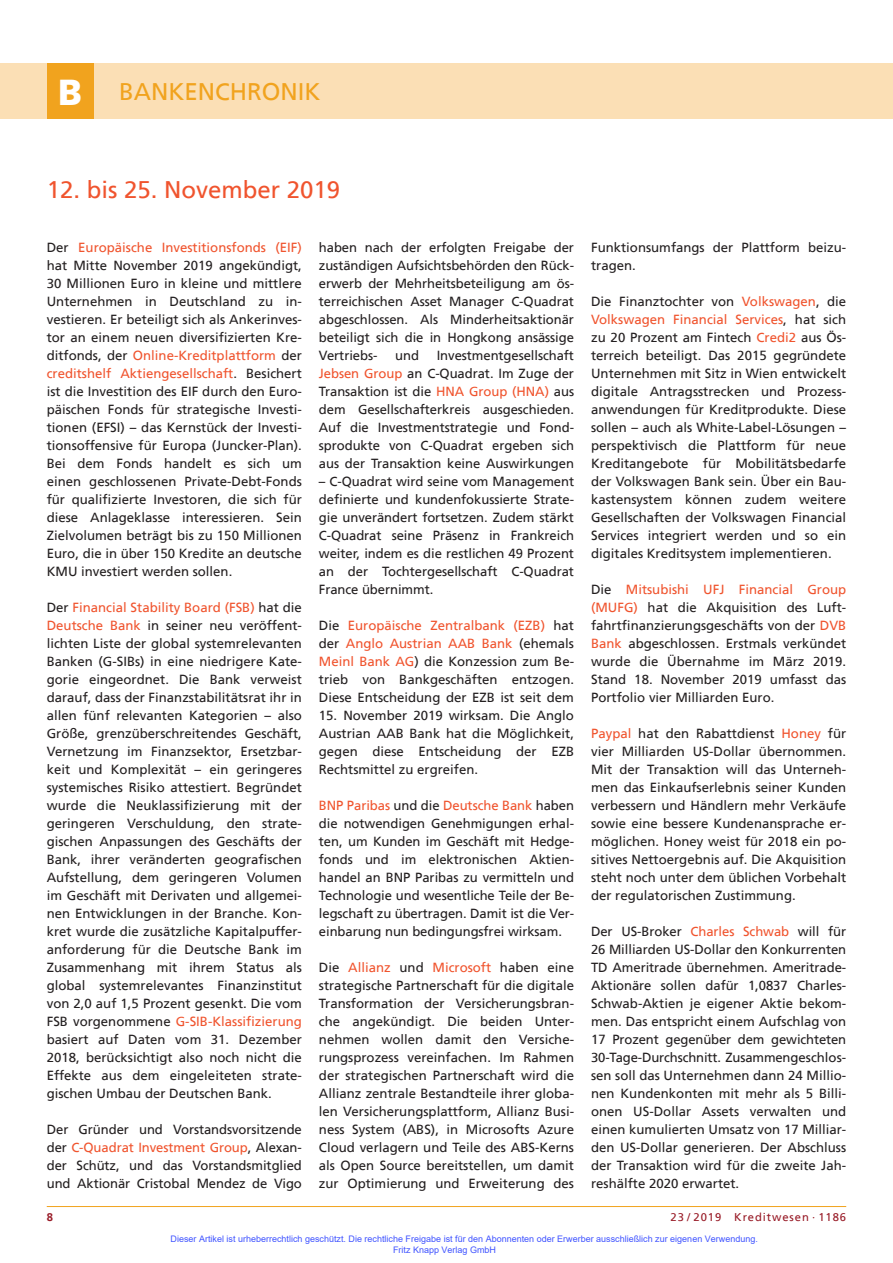
<style>
.page{position:relative;width:893px;height:1263px;background:#fff}
.page>*{position:absolute;margin:0;border:0;box-sizing:border-box;transform-origin:0 0}
.t1{font:24px "Frutiger";color:#f0542e}
.t2{font:24px "Frutiger";color:#f1a31e}
.t3{font:13.2px/18px "Frutiger";color:#231f20;text-align:justify}
.t4{font:11.25px "Frutiger";letter-spacing:.08em;color:#981a26}
.t5{font:700 11.25px "Frutiger";color:#981a26}
.t6{font:9px/10.8px "Arial";color:#4054ff}
.s1{font-weight:900;font-size:36px;color:#fff}
.s2{color:#f0542e}
</style>
<div class="page">
<div style="left:0;top:64px;width:893px;height:55px;background:#fbdfb5"></div>
<hr style="left:47px;top:1206px;width:799px;height:1px;background:#f1a31e">
<div style="left:47px;top:64px;width:47px;height:55px;background:#f1a31e"></div>
<h1 class="t2" style="left:58px;top:81px;width:264px"><span class="s1">B</span> BANKENCHRONIK</h1>
<h1 class="t1" style="left:47px;top:179px;width:295px">12. bis 25. November 2019</h1>
<p class="t3" style="left:47px;top:239px;width:257px">Der <span class="s2">Europäische Investitionsfonds (EIF) </span>hat Mitte November 2019 angekündigt, 30 Millionen Euro in kleine und mittlere Unternehmen in Deutschland zu in&shy;vestieren. Er beteiligt sich als Ankerinves&shy;tor an einem neuen diversifizierten Kre&shy;ditfonds, der <span class="s2">Online-Kreditplattform</span> der <span class="s2">creditshelf Aktiengesellschaft</span>. Besichert ist die Investition des EIF durch den Euro&shy;päischen Fonds für strategische Investi&shy;tionen (EFSI) – das Kernstück der Investi&shy;tionsoffensive für Europa (Juncker--Plan).<br>Bei dem Fonds handelt es sich um einen geschlossenen Private-Debt-Fonds für qualifizierte Investoren, die sich für diese Anlageklasse interessieren. Sein Zielvolumen beträgt bis zu 150 Millionen Euro, die in über 150 Kredite an deutsche KMU investiert werden sollen.</p>
<p class="t3" style="left:47px;top:599px;width:257px">Der <span class="s2">Financial Stability Board (FSB)</span> hat die <span class="s2">Deutsche Bank</span> in seiner neu veröffent&shy;lichten Liste der global systemrelevanten Banken (G-SIBs) in eine niedrigere Kate&shy;gorie eingeordnet. Die Bank verweist darauf, dass der Finanzstabilitätsrat ihr in allen fünf relevanten Kategorien – also Größe, grenzüberschreitendes Geschäft, Vernetzung im Finanzsektor, Ersetzbar&shy;keit und Komplexität – ein geringeres systemisches Risiko attestiert. Begründet wurde die Neuklassifizierung mit der geringeren Verschuldung, den strate&shy;gischen Anpassungen des Geschäfts der Bank, ihrer veränderten geografischen Aufstellung, dem geringeren Volumen im Geschäft mit Derivaten und allgemei&shy;nen Entwicklungen in der Branche. Kon&shy;kret wurde die zusätzliche Kapitalpuffer&shy;anforderung für die Deutsche Bank im Zusammenhang mit ihrem Status als global systemrelevantes Finanzinstitut von 2,0 auf 1,5 Prozent gesenkt. Die vom FSB vorgenommene <span class="s2">G-SIB-Klassifizierung </span>basiert auf Daten vom 31. Dezember 2018, berücksichtigt also noch nicht die Effekte aus dem eingeleiteten strate&shy;gischen Umbau der Deutschen Bank.</p>
<p class="t3" style="left:47px;top:1121px;width:257px">Der Gründer und Vorstandsvorsitzende der <span class="s2">C-Quadrat Investment Group</span>, Alexan&shy;der Schütz, und das Vorstandsmitglied und Aktionär Cristobal Mendez de Vigo</p>
<p class="t3" style="left:319px;top:239px;width:257px">haben nach der erfolgten Freigabe der zuständigen Aufsichtsbehörden den Rück&shy;erwerb der Mehrheitsbeteiligung am ös&shy;terreichischen Asset Manager C-Quadrat abgeschlossen. Als Minderheitsaktionär beteiligt sich die in Hongkong ansässige Vertriebs-</p>
<p class="t3" style="left:319px;top:347px;width:257px;text-indent:118px">Investmentgesellschaft <span class="s2">Jebsen Group</span> an C-Quadrat. Im Zuge der Transaktion ist die <span class="s2">HNA Group (HNA)</span> aus dem Gesellschafterkreis ausgeschieden.<br>Auf die Investmentstrategie und Fond&shy;sprodukte von C-Quadrat ergeben sich aus der Transaktion keine Auswirkungen</p>
<p class="t3" style="left:319px;top:473px;width:257px">– C-Quadrat wird seine vom Management definierte und kundenfokussierte Strate&shy;gie unverändert fortsetzen. Zudem stärkt C-Quadrat seine Präsenz in Frankreich weiter, indem es die restlichen 49 Prozent an der Tochtergesellschaft C-Quadrat France übernimmt.</p>
<p class="t3" style="left:319px;top:617px;width:257px">Die <span class="s2">Europäische Zentralbank (EZB)</span> hat der <span class="s2">Anglo Austrian AAB Bank</span> (ehemals <span class="s2">Meinl Bank AG</span>) die Konzession zum Be&shy;trieb von Bankgeschäften entzogen.<br>Diese Entscheidung der EZB ist seit dem</p>
<p class="t3" style="left:319px;top:707px;width:257px">15. November 2019 wirksam. Die Anglo Austrian AAB Bank hat die Möglichkeit, gegen diese Entscheidung der EZB Rechtsmittel zu ergreifen.</p>
<p class="t3" style="left:319px;top:797px;width:257px"><span class="s2">BNP Paribas</span> und die <span class="s2">Deutsche Bank</span> haben die notwendigen Genehmigungen erhal&shy;ten, um Kunden im Geschäft mit Hedge&shy;fonds und im elektronischen Aktien&shy;handel an BNP Paribas zu vermitteln und Technologie und wesentliche Teile der Be&shy;legschaft zu übertragen. Damit ist die Ver&shy;einbarung nun bedingungsfrei wirksam.</p>
<p class="t3" style="left:319px;top:959px;width:257px">Die <span class="s2">Allianz</span> und <span class="s2">Microsoft</span> haben eine strategische Partnerschaft für die digitale Transformation der Versicherungsbran&shy;che angekündigt. Die beiden Unter&shy;nehmen wollen damit den Versiche&shy;rungsprozess vereinfachen. Im Rahmen der strategischen Partnerschaft wird die Allianz zentrale Bestandteile ihrer globa&shy;len Versicherungsplattform, Allianz Busi&shy;ness System (ABS), in Microsofts Azure Cloud verlagern und Teile des ABS-Kerns als Open Source bereitstellen, um damit zur Optimierung und Erweiterung des</p>
<p class="t3" style="left:395px;top:347px;width:25px">und</p>
<p class="t3" style="left:591px;top:239px;width:257px">Funktionsumfangs der Plattform beizu&shy;tragen.</p>
<p class="t3" style="left:591px;top:293px;width:257px">Die Finanztochter von <span class="s2">Volkswagen</span>, die <span class="s2">Volkswagen Financial Services</span>, hat sich zu 20 Prozent am Fintech <span class="s2">Credi2</span> aus Ös&shy;terreich beteiligt. Das 2015 gegründete Unternehmen mit Sitz in Wien entwickelt digitale Antragsstrecken und Prozess&shy;anwendungen für Kreditprodukte. Diese sollen – auch als White-Label-Lösungen – perspektivisch die Plattform für neue Kreditangebote für Mobilitätsbedarfe der Volkswagen Bank sein. Über ein Bau&shy;kastensystem können zudem weitere Gesellschaften der Volkswagen Financial Services integriert werden und so ein digitales Kreditsystem implementieren.</p>
<p class="t3" style="left:591px;top:581px;width:257px">Die <span class="s2">Mitsubishi UFJ Financial Group (MUFG)</span> hat die Akquisition des Luft&shy;fahrtfinanzierungsgeschäfts von der <span class="s2">DVB Bank</span> abgeschlossen. Erstmals verkündet wurde die Übernahme im März 2019.<br>Stand 18. November 2019 umfasst das Portfolio vier Milliarden Euro.</p>
<p class="t3" style="left:591px;top:725px;width:257px"><span class="s2">Paypal</span> hat den Rabattdienst <span class="s2">Honey</span> für vier Milliarden US--Dollar übernommen.<br>Mit der Transaktion will das Unterneh&shy;men das Einkaufserlebnis seiner Kunden verbessern und Händlern mehr Verkäufe sowie eine bessere Kundenansprache er&shy;möglichen. Honey weist für 2018 ein po&shy;sitives Nettoergebnis auf. Die Akquisition steht noch unter dem üblichen Vorbehalt der regulatorischen Zustimmung.</p>
<p class="t3" style="left:591px;top:923px;width:257px">Der US-Broker <span class="s2">Charles Schwab</span> will für 26 Milliarden US-Dollar den Konkurrenten TD Ameritrade übernehmen. Ameritrade-Aktionäre sollen dafür 1,0837 Charles-Schwab-Aktien je eigener Aktie bekom&shy;men. Das entspricht einem Aufschlag von 17 Prozent gegenüber dem gewichteten 30-Tage-Durchschnitt. Zusammengeschlos&shy;sen soll das Unternehmen dann 24 Millio&shy;nen Kundenkonten mit mehr als 5 Billi&shy;onen US-Dollar Assets verwalten und einen kumulierten Umsatz von 17 Milliar&shy;den US-Dollar generieren. Der Abschluss der Transaktion wird für die zweite Jah&shy;reshälfte 2020 erwartet.</p>
<p class="t5" style="left:47px;top:1211px;width:8px">8</p>
<p class="t4" style="left:671px;top:1211px;width:177px">23 / 2019 Kreditwesen · 1186</p>
<p class="t6" style="left:393px;top:1233px;width:366px;text-indent:-223px">Dieser Artikel ist urheberrechtlich geschützt. Die rechtliche Freigabe ist für den Abonnenten oder Erwerber ausschließlich zur eigenen Verwendung.<br>Fritz Knapp Verlag GmbH</p>
</div>
